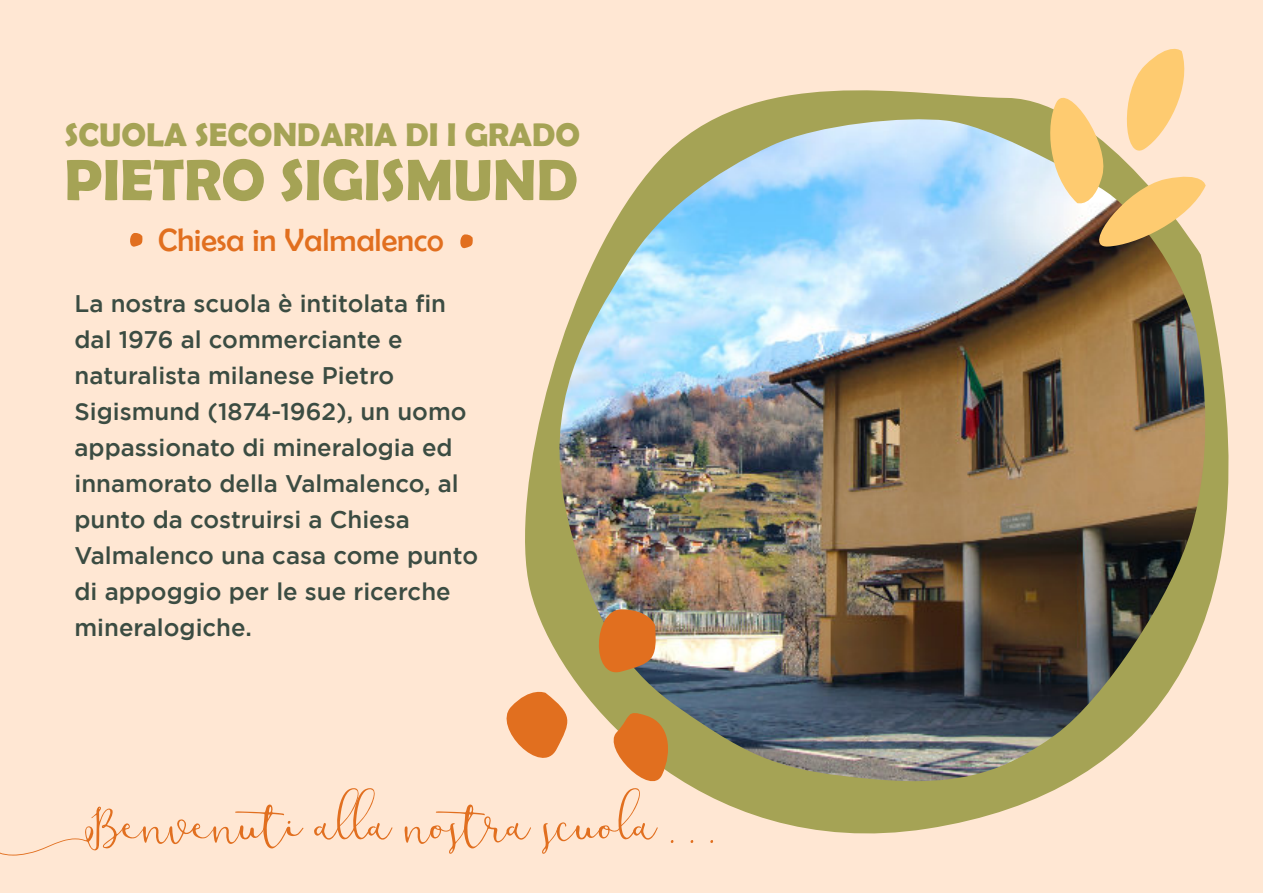
<style>
.page{position:relative;width:1263px;height:893px;background:#ffe7d3}
.page>*{position:absolute;margin:0;border:0;box-sizing:border-box;transform-origin:0 0}
.t1{font:67.35px "Modesty Regular By MCT";color:#e16f1f}
.t2{font:700 58.65px "Berlin Sans FB Demi";color:#a5a355}
.t3{font:700 32.85px "Berlin Sans FB Demi";color:#a5a355}
.t4{font:32.25px "Berlin Sans FB";color:#e16f1f}
.t5{font:500 24px/36px "Gotham";color:#3b4c42}
</style>
<div class="page">
<svg style="left:460px;top:234px;width:13px;height:15px"></svg>
<svg style="left:130px;top:233px;width:13px;height:14px"></svg>
<svg style="left:525px;top:90px;width:704px;height:744px"></svg>
<img style="left:559px;top:119px;width:647px;height:662px">
<svg style="left:1045px;top:48px;width:160px;height:200px"></svg>
<svg style="left:506px;top:609px;width:167px;height:190px"></svg>
<h3 class="t3" style="left:65px;top:116px;width:517px">SCUOLA SECONDARIA DI I GRADO</h3>
<h2 class="t2" style="left:64px;top:146px;width:515px">PIETRO SIGISMUND</h2>
<h3 class="t4" style="left:158px;top:222px;width:287px">Chiesa in Valmalenco</h3>
<p class="t5" style="left:75px;top:287px;width:405px">La nostra scuola è intitolata fin dal 1976 al commerciante e naturalista milanese Pietro<br>Sigismund (1874-1962), un uomo appassionato di mineralogia ed innamorato della Valmalenco, al punto da costruirsi a Chiesa<br>Valmalenco una casa come punto di appoggio per le sue ricerche mineralogiche.</p>
<h1 class="t1" style="left:75px;top:794px;width:643px">Benvenuti alla nostra scuola . . .</h1>
</div>
